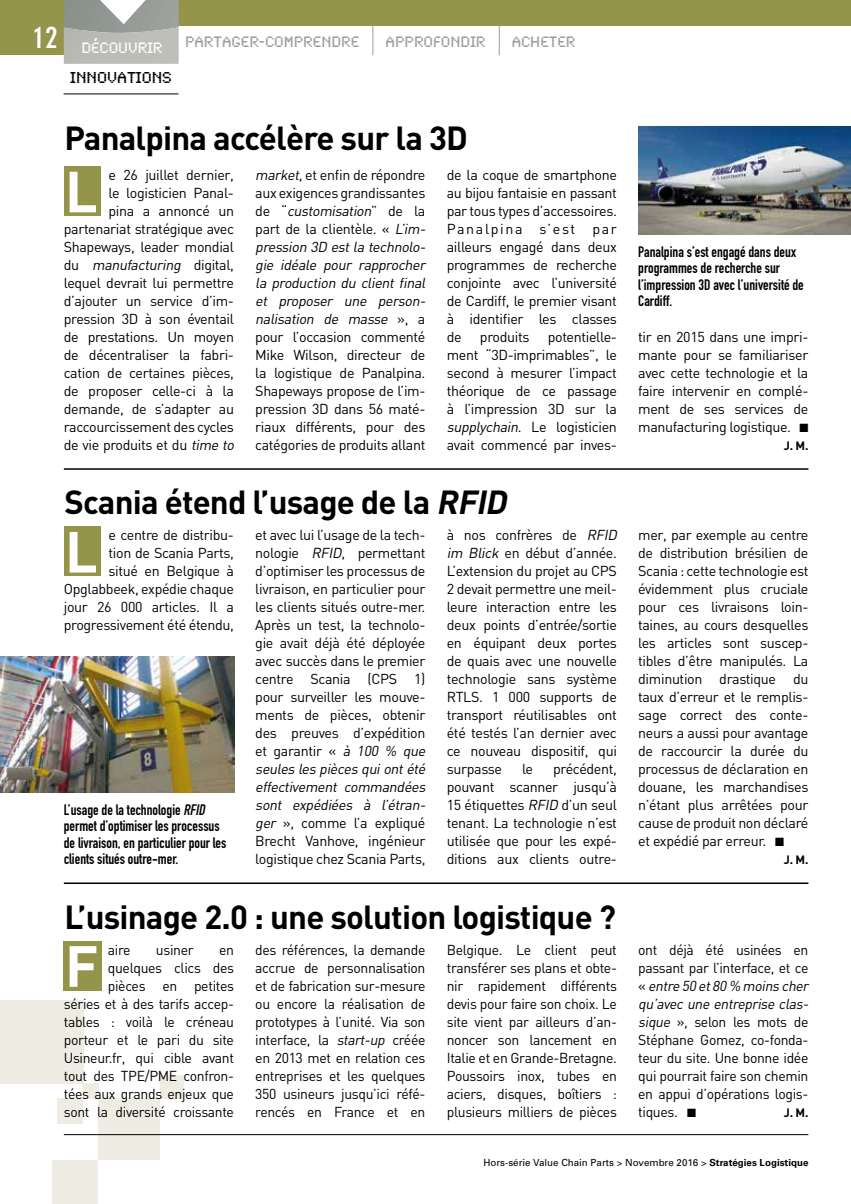
<style>
.page{position:relative;width:851px;height:1204px;background:#fff}
.page>*{position:absolute;margin:0;border:0;box-sizing:border-box;transform-origin:0 0}
.t1{font:700 57px "DIN";color:#fff}
.t2{font:700 33px "DIN";letter-spacing:-.025em;color:#000}
.t3{font:700 condensed 30px "DIN Neuzeit Grotesk";color:#fff}
.t4{font:16.5px "Synchro Plain";color:#000}
.t5{font:15.75px "Synchro Plain";color:#9d9d9c}
.t6{font:15.75px "Synchro Plain";color:#fff}
.t7{font:15px/16.5px "DIN Engschrift";color:#000}
.t8{font:14.25px/18px "DIN";letter-spacing:-.025em;color:#000;text-align:justify}
.t9{font:700 12px "DIN";color:#000}
.t10{font:9.75px "Univers";color:#000}
.s1{font-style:italic}
.s2{font-weight:700}
</style>
<div class="page">
<div style="left:0;top:0;width:850px;height:26px;background:#94944a"></div>
<svg style="left:372px;top:26px;width:1px;height:29px"></svg>
<svg style="left:499px;top:26px;width:1px;height:29px"></svg>
<div style="left:0;top:0;width:64px;height:55px;background:#94944a"></div>
<div style="left:0;top:999px;width:83px;height:84px;background:#efede3"></div>
<div style="left:83px;top:1083px;width:15px;height:15px;background:#efede3"></div>
<div style="left:58px;top:1098px;width:25px;height:25px;background:#efede3"></div>
<div style="left:98px;top:1098px;width:62px;height:61px;background:#efede3"></div>
<div style="left:52px;top:1159px;width:46px;height:44px;background:#efede3"></div>
<div style="left:160px;top:1075px;width:23px;height:23px;background:#efede3"></div>
<hr style="left:64px;top:1134px;width:744px;height:1px;background:#000">
<div style="left:64px;top:33px;width:115px;height:31px;background:#bdbdb7"></div>
<svg style="left:64px;top:0;width:115px;height:33px;background:#a6aaa6"></svg>
<hr style="left:64px;top:94px;width:114px;height:1px;background:#000">
<div style="left:64px;top:940px;width:38px;height:50px;background:#94944a"></div>
<hr style="left:64px;top:882px;width:744px;height:2px;background:#000">
<div style="left:64px;top:166px;width:37px;height:50px;background:#94944a"></div>
<div style="left:64px;top:526px;width:37px;height:50px;background:#94944a"></div>
<hr style="left:64px;top:468px;width:744px;height:2px;background:#000">
<img style="left:638px;top:126px;width:212px;height:108px">
<img style="left:0;top:656px;width:234px;height:136px">
<h3 class="t3" style="left:34px;top:20px;width:25px">12</h3>
<p class="t6" style="left:81px;top:39px;width:83px">DÉCOUVRIR</p>
<p class="t5" style="left:185px;top:33px;width:176px">PARTAGER-COMPRENDRE</p>
<p class="t5" style="left:385px;top:33px;width:101px">APPROFONDIR</p>
<p class="t5" style="left:511px;top:33px;width:65px">ACHETER</p>
<p class="t4" style="left:70px;top:68px;width:103px">INNOVATIONS</p>
<h2 class="t2" style="left:64px;top:117px;width:405px">Panalpina accélère sur la 3D</h2>
<p class="t8" style="left:64px;top:166px;width:175px;text-align:right">e 26 juillet dernier,<br>le logisticien Panal-<br>pina a annoncé un partenariat stratégique avec<br>Shapeways, leader mondial d u <span class="s1">manufacturing</span> d i g i ta l , lequel devrait lui permettre d’ajouter un service d’im&shy;pression 3D à son éventail de prestations. Un moyen de décentraliser la fabri&shy;cation de certaines pièces, de proposer celle-ci à la demande, de s’adapter au raccourcissement des cycles de vie produits et du <span class="s1">time to</span></p>
<h1 class="t1" style="left:65px;top:154px;width:34px">L</h1>
<p class="t8" style="left:255px;top:166px;width:175px;text-align:left"><span class="s1">market</span>, et enfin de répondre aux exigences grandissantes d e “ <span class="s1">customisation</span>” d e l a part de la clientèle. « <span class="s1">L’im&shy;pression 3D estla technolo&shy;gie idéale pour rapprocher la production du client final et proposer une person&shy;nalisation de masse</span> » , a pour l’occasion commenté<br>Mike Wilson, directeur de la logistique de Panalpina.<br>Shapeways propose de l’im&shy;pression 3D dans 56 maté&shy;riaux différents, pour des catégories de produits allant</p>
<p class="t8" style="left:446px;top:166px;width:172px">de la coque de smartphone au bijou fantaisie en passant par tous types d’accessoires.<br>Panalpina s’est par ailleurs engagé dans deux programmes de recherche conjointe avec l’université de Cardiff, le premier visant à identifier les classes de</p>
<p class="t8" style="left:446px;top:328px;width:172px;text-indent:101px">potentielle&shy;ment “3D-imprimables”, le second à mesurer l’impact théorique de ce passage à l’impression 3D sur la <span class="s1">supplychain</span>. Le logisticien avait commencé par inves-</p>
<p class="t8" style="left:480px;top:328px;width:51px">produits</p>
<h2 class="t2" style="left:64px;top:480px;width:451px">Scania étend l’usage de la <span class="s1">RFID</span></h2>
<p class="t8" style="left:64px;top:526px;width:172px;text-align:right">e centre de distribu-<br>tion de Scania Parts,<br>situé en Belgique à<br>Opglabbeek, expédie chaque jour 26 000 articles. Il a progressivement été étendu,</p>
<h1 class="t1" style="left:65px;top:514px;width:34px">L</h1>
<p class="t7" style="left:64px;top:801px;width:164px">L’usage de la technologie <span class="s1">RFID </span>permet d’optimiser les processus de livraison, en particulier pour les clients situés outre-mer.</p>
<p class="t8" style="left:255px;top:526px;width:175px;text-align:left">et avec lui l’usage de la tech&shy;nologie <span class="s1">RFID</span>, permettant d’optimiser les processus de livraison, en particulier pour les clients situés outre-mer.<br>Après un test, la technolo&shy;gie avait déjà été déployée avec succès dans le premier centre Scania (CPS 1) pour surveiller les mouve&shy;ments de pièces, obtenir des preuves d’expédition et garantir « <span class="s1">à 100 % que seules les pièces quiontété effectivement commandées sont expédiées à l’étran&shy;ger</span> », comme l’a expliqué<br>Brecht Vanhove, ingénieur logistique chez Scania Parts,</p>
<p class="t8" style="left:446px;top:526px;width:175px;text-align:left">à nos confrères de <span class="s1">RFID im Blick</span> en début d’année.<br>L’extension du projet au CPS<br>2 devait permettre une meil&shy;leure interaction entre les deux points d’entrée/sortie en équipant deux portes de quais avec une nouvelle technologie sans système<br>RTLS. 1 000 supports de transport réutilisables ont été testés l’an dernier avec ce nouveau dispositif, qui surpasse</p>
<p class="t8" style="left:446px;top:760px;width:172px;text-indent:106px">précédent, pouvant scanner jusqu’à 15 étiquettes <span class="s1">RFID</span> d’un seul tenant. La technologie n’est utilisée que pour les expé&shy;ditions aux clients outre-</p>
<p class="t8" style="left:522px;top:760px;width:13px">le</p>
<p class="t7" style="left:638px;top:243px;width:167px">Panalpina s’est engagé dans deux programmes de recherche sur l’impression 3D avec l’université de<br>Cardiff.</p>
<p class="t8" style="left:638px;top:328px;width:172px">tir en 2015 dans une impri&shy;mante pour se familiariser avec cette technologie et la faire intervenir en complé&shy;ment de ses services de manufacturing logistique. ■</p>
<p class="t9" style="left:783px;top:438px;width:26px">J. M.</p>
<p class="t8" style="left:638px;top:526px;width:172px">mer, par exemple au centre de distribution brésilien de Scania : cette technologie est évidemment plus cruciale pour ces livraisons loin&shy;taines, au cours desquelles les articles sont suscep&shy;tibles d’être manipulés. La diminution drastique du taux d’erreur et le remplis&shy;sage correct des conte&shy;neurs a aussi pour avantage de raccourcir la durée du processus de déclaration en douane, les marchandises n’étant plus arrêtées pour cause de produit non déclaré et expédié par erreur. ■</p>
<p class="t9" style="left:783px;top:852px;width:26px">J. M.</p>
<h2 class="t2" style="left:64px;top:895px;width:553px">L’usinage 2.0 : une solution logistique ?</h2>
<p class="t8" style="left:108px;top:940px;width:24px">aire</p>
<p class="t8" style="left:156px;top:940px;width:39px">usiner</p>
<h1 class="t1" style="left:65px;top:928px;width:35px">F</h1>
<p class="t8" style="left:255px;top:940px;width:172px">des références, la demande accrue de personnalisation et de fabrication sur-mesure ou encore la réalisation de prototypes à l’unité. Via son interface, la <span class="s1">start-up</span> créée en 2013 met en relation ces entreprises et les quelques 350 usineurs jusqu’ici réfé&shy;rencés en France et en</p>
<p class="t8" style="left:446px;top:940px;width:172px">Belgique. Le client peut transférer ses plans et obte&shy;nir rapidement différents devis pour faire son choix. Le site vient par ailleurs d’an&shy;noncer son lancement en Italie et en Grande-Bretagne.<br>Poussoirs inox, tubes en aciers, disques, boîtiers : plusieurs milliers de pièces</p>
<p class="t8" style="left:638px;top:940px;width:175px;text-align:left">ont déjà été usinées en passant par l’interface, et ce « <span class="s1">entre 50 et80 % moins cher qu’avec une entreprise clas&shy;sique</span> », selon les mots de<br>Stéphane Gomez, co-fonda&shy;teur du site. Une bonne idée qui pourrait faire son chemin en appui d’opérations logis&shy;tiques. ■</p>
<p class="t8" style="left:64px;top:940px;width:172px;text-align:right">en<br>quelques clics des<br>pièces en petites<br>séries et à des tarifs accep&shy;tables : voilà le créneau porteur et le pari du site<br>Usineur.fr, qui cible avant tout des TPE/PME confron&shy;tées aux grands enjeux que sont la diversité croissante</p>
<p class="t9" style="left:783px;top:1104px;width:26px">J. M.</p>
<p class="t10" style="left:483px;top:1155px;width:326px">Hors-série Value Chain Parts &gt; Novembre 2016 &gt; <span class="s2">Stratégies Logistique</span></p>
</div>
